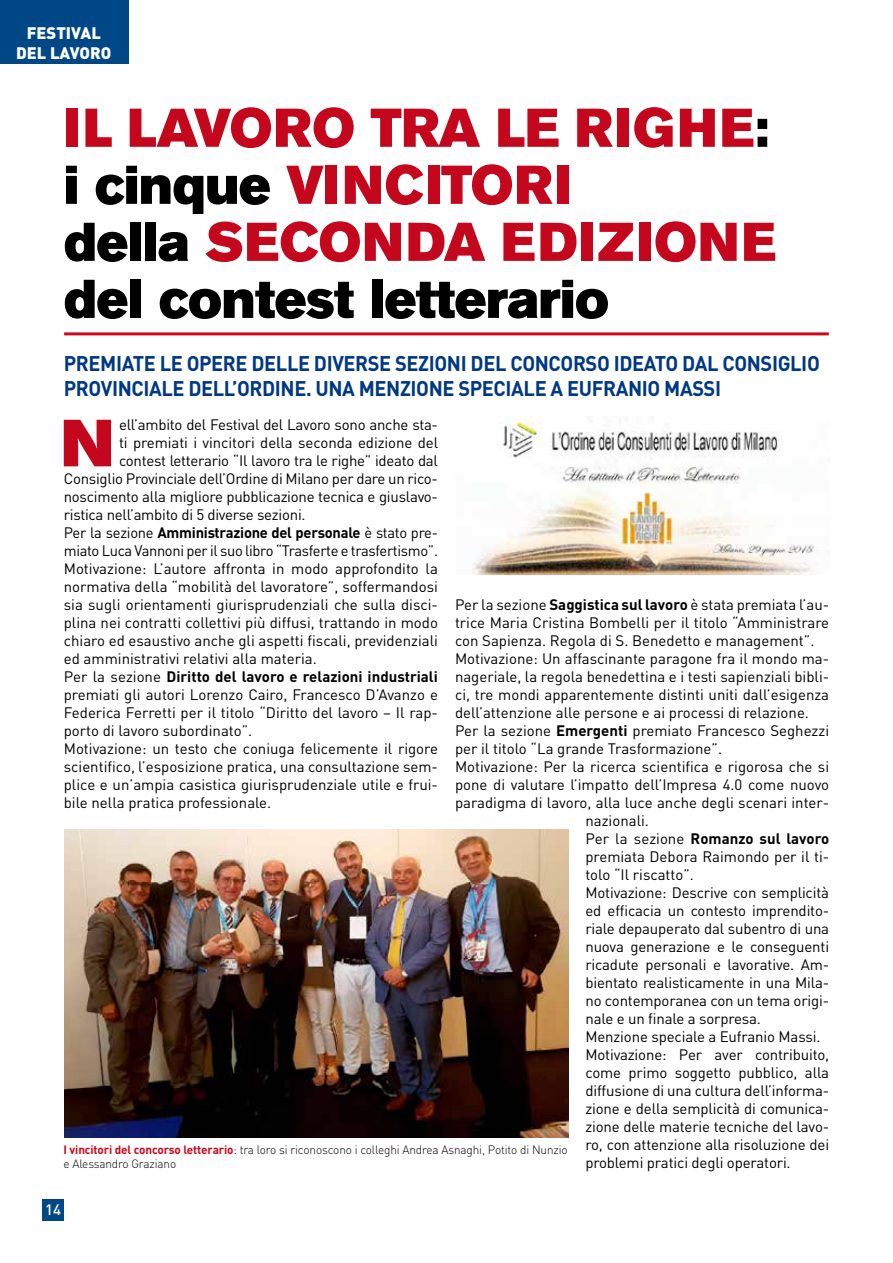
<style>
.page{position:relative;width:893px;height:1263px;background:#fff}
.page>*{position:absolute;margin:0;border:0;box-sizing:border-box;transform-origin:0 0}
.t1{font:66px "Akzidenz Grotesk BE Super";color:#c4071c;scale:1.05 1}
.t2{font:54px/57px "Akzidenz Grotesk BE Super";letter-spacing:-.01em;color:#c4071c}
.t3{font:700 21px/25.2px "DIN";letter-spacing:-.02em;color:#003882;scale:.95 1}
.t4{font:900 16.5px/19.8px "DIN";color:#fff;text-align:center}
.t5{font:15px "DIN";letter-spacing:-.005em;color:#000}
.t6{font:700 15px "DIN";color:#000}
.t7{font:500 15px "DIN";color:#fff}
.t8{font:300 12px/14.4px "DIN";letter-spacing:-.01em;color:#000}
.s1{color:#000}
.s2{font-weight:400}
.s3{font-weight:700}
.s4{font-weight:700;color:#cd071e}
</style>
<div class="page">
<div style="left:43px;top:1199px;width:21px;height:21px;background:#004885"></div>
<div style="left:0;top:0;width:129px;height:64px;background:#004885"></div>
<hr style="left:64px;top:332px;width:765px;height:3px;background:#cd071e">
<img style="left:65px;top:830px;width:503px;height:307px">
<img style="left:472px;top:416px;width:346px;height:158px">
<p class="t4" style="left:16px;top:22px;width:97px">FESTIVAL<br>DEL LAVORO</p>
<p class="t4" style="left:44px;top:42px;width:43px">XXXX</p>
<h2 class="t2" style="left:64px;top:100px;width:714px">IL LAVORO TRA LE RIGHE<span class="s1">: i cinque</span> VINCITORI<br><span class="s1">della</span> SECONDA EDIZIONE <span class="s1">del contest letterario</span></h2>
<h3 class="t3" style="left:64px;top:350px;width:797px">PREMIATE LE OPERE DELLE DIVERSE SEZIONI DEL CONCORSO IDEATO DAL CONSIGLIO<br>PROVINCIALE DELL’ORDINE. UNA MENZIONE SPECIALE A EUFRANIO MASSI</h3>
<h1 class="t1" style="left:61px;top:405px;width:52px">N</h1>
<p class="t5" style="left:119px;top:416px;width:320px">ell’ambito del Festival del Lavoro sono anche sta-</p>
<p class="t5" style="left:119px;top:434px;width:321px">ti premiati i vincitori della seconda edizione del</p>
<p class="t5" style="left:119px;top:452px;width:320px">contest letterario “Il lavoro tra le righe” ideato dal</p>
<p class="t5" style="left:64px;top:470px;width:376px">Consiglio Provinciale dell’Ordine di Milano per dare un rico-</p>
<p class="t5" style="left:64px;top:488px;width:376px">noscimento alla migliore pubblicazione tecnica e giuslavo-</p>
<p class="t5" style="left:64px;top:506px;width:243px">ristica nell’ambito di 5 diverse sezioni.</p>
<p class="t6" style="left:64px;top:523px;width:376px"><span class="s2">Per la sezione</span> Amministrazione del personale <span class="s2">è stato pre-</span></p>
<p class="t5" style="left:64px;top:542px;width:376px">miato Luca Vannoni per il suo libro “Trasferte e trasfertismo”.</p>
<p class="t5" style="left:64px;top:560px;width:376px">Motivazione: L’autore affronta in modo approfondito la</p>
<p class="t5" style="left:64px;top:578px;width:376px">normativa della “mobilità del lavoratore”, soffermandosi</p>
<p class="t5" style="left:64px;top:596px;width:376px">sia sugli orientamenti giurisprudenziali che sulla disci-</p>
<p class="t5" style="left:64px;top:614px;width:376px">plina nei contratti collettivi più diffusi, trattando in modo</p>
<p class="t5" style="left:64px;top:632px;width:376px">chiaro ed esaustivo anche gli aspetti fiscali, previdenziali</p>
<p class="t5" style="left:64px;top:650px;width:254px">ed amministrativi relativi alla materia.</p>
<p class="t6" style="left:64px;top:667px;width:376px"><span class="s2">Per la sezione</span> Diritto del lavoro e relazioni industriali</p>
<p class="t5" style="left:64px;top:686px;width:376px">premiati gli autori Lorenzo Cairo, Francesco D’Avanzo e</p>
<p class="t5" style="left:64px;top:704px;width:376px">Federica Ferretti per il titolo “Diritto del lavoro – Il rap-</p>
<p class="t5" style="left:64px;top:722px;width:190px">porto di lavoro subordinato”.</p>
<p class="t5" style="left:64px;top:740px;width:376px">Motivazione: un testo che coniuga felicemente il rigore</p>
<p class="t5" style="left:64px;top:758px;width:376px">scientifico, l’esposizione pratica, una consultazione sem-</p>
<p class="t5" style="left:64px;top:776px;width:376px">plice e un’ampia casistica giurisprudenziale utile e frui-</p>
<p class="t5" style="left:64px;top:794px;width:209px">bile nella pratica professionale.</p>
<p class="t5" style="left:455px;top:596px;width:376px">Per la sezione <span class="s3">Saggistica sul lavoro</span> è stata premiata l’au-</p>
<p class="t5" style="left:455px;top:614px;width:376px">trice Maria Cristina Bombelli per il titolo “Amministrare</p>
<p class="t5" style="left:455px;top:632px;width:361px">con Sapienza. Regola di S. Benedetto e management”.</p>
<p class="t5" style="left:455px;top:650px;width:376px">Motivazione: Un affascinante paragone fra il mondo ma-</p>
<p class="t5" style="left:455px;top:668px;width:376px">nageriale, la regola benedettina e i testi sapienziali bibli-</p>
<p class="t5" style="left:455px;top:686px;width:376px">ci, tre mondi apparentemente distinti uniti dall’esigenza</p>
<p class="t5" style="left:455px;top:704px;width:355px">dell’attenzione alle persone e ai processi di relazione.</p>
<p class="t5" style="left:455px;top:722px;width:376px">Per la sezione <span class="s3">Emergenti</span> premiato Francesco Seghezzi</p>
<p class="t5" style="left:455px;top:740px;width:269px">per il titolo “La grande Trasformazione”.</p>
<p class="t5" style="left:455px;top:758px;width:376px">Motivazione: Per la ricerca scientifica e rigorosa che si</p>
<p class="t5" style="left:455px;top:776px;width:376px">pone di valutare l’impatto dell’Impresa 4.0 come nuovo</p>
<p class="t5" style="left:455px;top:794px;width:376px">paradigma di lavoro, alla luce anche degli scenari inter-</p>
<p class="t5" style="left:585px;top:812px;width:65px">nazionali.</p>
<p class="t6" style="left:585px;top:829px;width:245px"><span class="s2">Per la sezione</span> Romanzo sul lavoro</p>
<p class="t5" style="left:585px;top:848px;width:245px">premiata Debora Raimondo per il ti-</p>
<p class="t5" style="left:585px;top:866px;width:110px">tolo “Il riscatto”.</p>
<p class="t5" style="left:585px;top:884px;width:245px">Motivazione: Descrive con semplicità</p>
<p class="t5" style="left:585px;top:902px;width:245px">ed efficacia un contesto imprendito-</p>
<p class="t5" style="left:585px;top:920px;width:245px">riale depauperato dal subentro di una</p>
<p class="t5" style="left:585px;top:938px;width:245px">nuova generazione e le conseguenti</p>
<p class="t5" style="left:585px;top:956px;width:245px">ricadute personali e lavorative. Am-</p>
<p class="t5" style="left:585px;top:974px;width:245px">bientato realisticamente in una Mila-</p>
<p class="t5" style="left:585px;top:992px;width:245px">no contemporanea con un tema origi-</p>
<p class="t5" style="left:585px;top:1010px;width:177px">nale e un finale a sorpresa.</p>
<p class="t5" style="left:585px;top:1028px;width:236px">Menzione speciale a Eufranio Massi.</p>
<p class="t5" style="left:585px;top:1046px;width:245px">Motivazione: Per aver contribuito,</p>
<p class="t5" style="left:585px;top:1064px;width:245px">come primo soggetto pubblico, alla</p>
<p class="t5" style="left:585px;top:1082px;width:245px">diffusione di una cultura dell’informa-</p>
<p class="t5" style="left:585px;top:1100px;width:245px">zione e della semplicità di comunica-</p>
<p class="t5" style="left:585px;top:1118px;width:245px">zione delle materie tecniche del lavo-</p>
<p class="t5" style="left:585px;top:1136px;width:245px">ro, con attenzione alla risoluzione dei</p>
<p class="t5" style="left:585px;top:1154px;width:207px">problemi pratici degli operatori.</p>
<p class="t8" style="left:63px;top:1142px;width:506px"><span class="s4">I vincitori del concorso letterario</span>: tra loro si riconoscono i colleghi Andrea Asnaghi, Potito di Nunzio e Alessandro Graziano</p>
<p class="t7" style="left:45px;top:1200px;width:17px">14</p>
</div>
